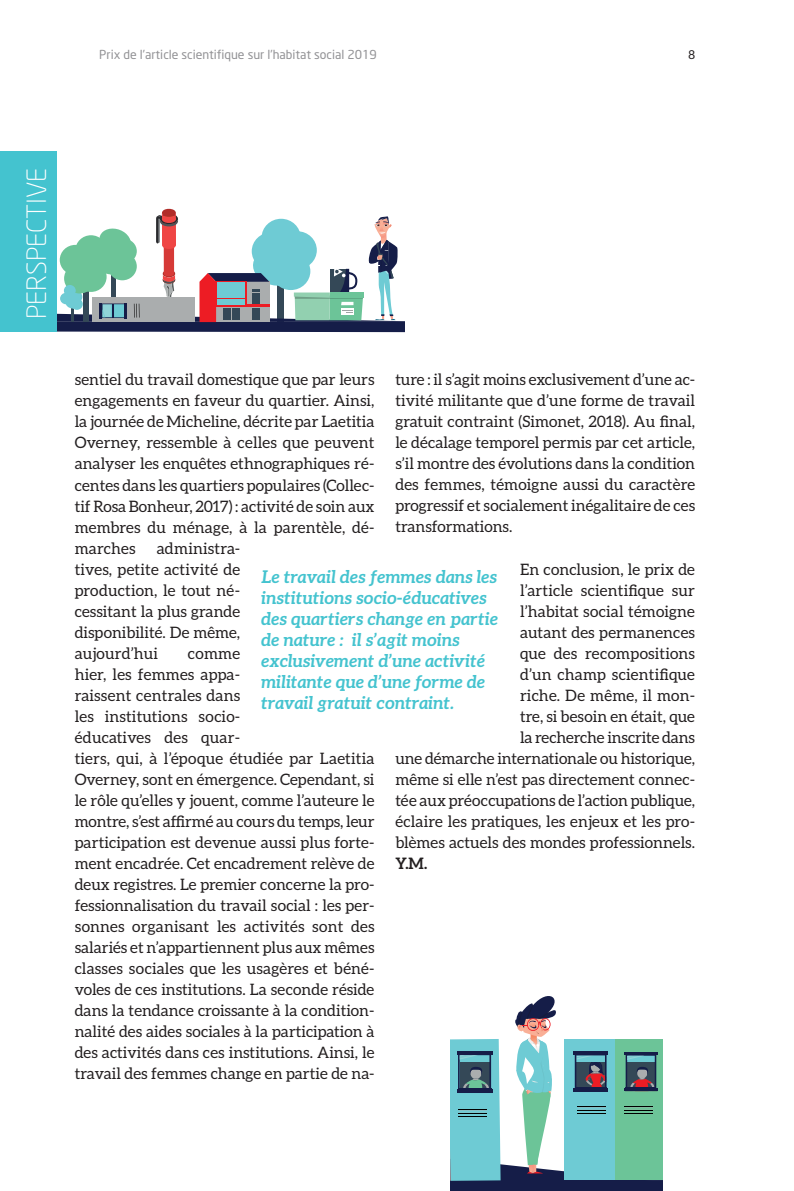
<style>
.page{position:relative;width:794px;height:1191px;background:#fff}
.page>*{position:absolute;margin:0;border:0;box-sizing:border-box;transform-origin:0 0}
.t1{font:300 26.25px "Neo Sans";color:#fff}
.t2{font:italic 700 17.5px/21px "Aleo";color:#44c3cf}
.t3{font:15.75px/21px "Aleo";color:#231f20;text-align:justify}
.t4{font:700 15.75px "Aleo";color:#231f20}
.t5{font:12.25px "Neo Sans";color:#929295}
.t6{font:12.25px "Aleo";color:#231f20}
</style>
<div class="page">
<svg style="left:57px;top:208px;width:347px;height:124px"></svg>
<div style="left:0;top:151px;width:57px;height:181px;background:#44c3cf"></div>
<svg style="left:450px;top:996px;width:212px;height:195px"></svg>
<p class="t5" style="left:99px;top:50px;width:279px">Prix de l’article scientifique sur l’habitat social 2019</p>
<p class="t6" style="left:688px;top:50px;width:8px">8</p>
<h1 class="t1" style="left:27px;top:319px;width:153px;rotate:-90deg">PERSPECTIVE</h1>
<p class="t3" style="left:395px;top:370px;width:301px">ture : il s’agit moins exclusivement d’une ac&shy;tivité militante que d’une forme de travail gratuit contraint (Simonet, 2018). Au final, le décalage temporel permis par cet article, s’il montre des évolutions dans la condition des femmes, témoigne aussi du caractère progressif et socialement inégalitaire de ces transformations.</p>
<p class="t3" style="left:395px;top:559px;width:301px;text-align:right">En conclusion, le prix de<br>l’article scientifique sur<br>l’habitat social témoigne<br>autant des permanences<br>que des recompositions<br>d’un champ scientifique<br>riche. De même, il mon-<br>tre, si besoin en était, que<br>la recherche inscrite dans<br>une démarche internationale ou historique, même si elle n’est pas directement connec&shy;tée aux préoccupations de l’action publique, éclaire les pratiques, les enjeux et les pro&shy;blèmes actuels des mondes professionnels.</p>
<p class="t4" style="left:395px;top:857px;width:33px">Y.M.</p>
<p class="t3" style="left:75px;top:370px;width:301px">sentiel du travail domestique que par leurs engagements en faveur du quartier. Ainsi, la journée de Micheline, décrite par Laetitia Overney, ressemble à celles que peuvent analyser les enquêtes ethnographiques ré&shy;centes dans les quartiers populaires (Collec&shy;tif Rosa Bonheur, 2017) : activité de soin aux membres du ménage, à la parentèle, dé&shy;marches</p>
<p class="t3" style="left:75px;top:538px;width:167px;text-indent:82px">administra&shy;tives, petite activité de production, le tout né&shy;cessitant la plus grande disponibilité. De même, aujourd’hui</p>
<p class="t2" style="left:261px;top:568px;width:238px">Le travail des femmes dans les institutions socio-éducatives des quartiers change en partie de nature : il s’agit moins exclusivement d’une activité militante que d’une forme de travail gratuit contraint.</p>
<p class="t3" style="left:75px;top:643px;width:301px;text-align:left;text-indent:113px">comme<br>hier, les femmes appa-<br>raissent centrales dans<br>les institutions socio-<br>éducatives des quar-<br>tiers, qui, à l’époque étudiée par Laetitia Overney, sont en émergence. Cependant, si le rôle qu’elles y jouent, comme l’auteure le montre, s’est affirmé au cours du temps, leur participation est devenue aussi plus forte&shy;ment encadrée. Cet encadrement relève de deux registres. Le premier concerne la pro&shy;fessionnalisation du travail social : les per&shy;sonnes organisant les activités sont des salariés et n’appartiennent plus aux mêmes classes sociales que les usagères et béné&shy;voles de ces institutions. La seconde réside dans la tendance croissante à la condition&shy;nalité des aides sociales à la participation à des activités dans ces institutions. Ainsi, le travail des femmes change en partie de na-</p>
</div>
